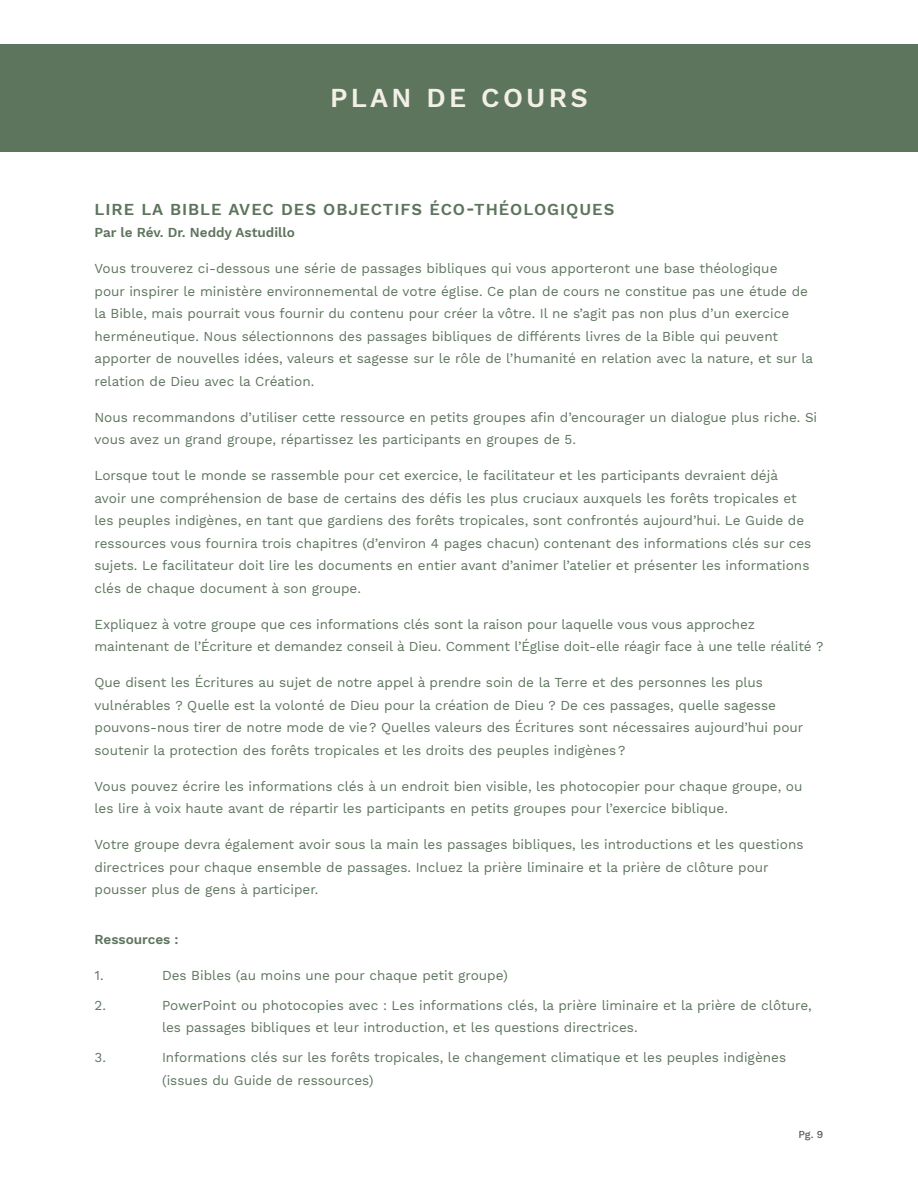
<style>
.page{position:relative;width:918px;height:1188px;background:#fff}
.page>*{position:absolute;margin:0;border:0;box-sizing:border-box;transform-origin:0 0}
.Section_header{font:600 27px "Work Sans";letter-spacing:.12em;color:#f1efe6}
.Subheading{font:600 16.5px "Work Sans";letter-spacing:.06em;color:#5d745d}
.Normal_body{font:13.5px/22.5px "Work Sans";color:#5d745d}
.Subheading-2{font:600 13.5px "Work Sans";color:#5d745d}
.Normal_body-2{font:600 13.5px "Work Sans";color:#5d745d}
.t1{font:500 10.5px "Work Sans";color:#57585a}
</style>
<div class="page">
<div style="left:0;top:44px;width:918px;height:108px;background:#5d745d"></div>
<p class="Section_header" style="left:330px;top:82px;width:259px">PLAN DE COURS</p>
<p class="Subheading" style="left:94px;top:199px;width:521px">LIRE LA BIBLE AVEC DES OBJECTIFS ÉCO-THÉOLOGIQUES</p>
<p class="Subheading-2" style="left:94px;top:225px;width:202px">Par le Rév. Dr. Neddy Astudillo</p>
<p class="Normal_body" style="left:94px;top:258px;width:720px">Vous trouverez ci-dessous une série de passages bibliques qui vous apporteront une base théologique<br>pour inspirer le ministère environnemental de votre église. Ce plan de cours ne constitue pas une étude de la Bible, mais pourrait vous fournir du contenu pour créer la vôtre. Il ne s’agit pas non plus d’un exercice herméneutique. Nous sélectionnons des passages bibliques de différents livres de la Bible qui peuvent apporter de nouvelles idées, valeurs et sagesse sur le rôle de l’humanité en relation avec la nature, et sur la relation de Dieu avec la Création.</p>
<p class="Normal_body" style="left:94px;top:406px;width:724px">Nous recommandons d’utiliser cette ressource en petits groupes afin d’encourager un dialogue plus riche. Si vous avez un grand groupe, répartissez les participants en groupes de 5.</p>
<p class="Normal_body" style="left:94px;top:465px;width:718px">Lorsque tout le monde se rassemble pour cet exercice, le facilitateur et les participants devraient déjà avoir une compréhension de base de certains des défis les plus cruciaux auxquels les forêts tropicales et les peuples indigènes, en tant que gardiens des forêts tropicales, sont confrontés aujourd’hui. Le Guide de ressources vous fournira trois chapitres (d’environ 4 pages chacun) contenant des informations clés sur ces sujets. Le facilitateur doit lire les documents en entier avant d’animer l’atelier et présenter les informations clés de chaque document à son groupe.</p>
<p class="Normal_body" style="left:94px;top:613px;width:730px">Expliquez à votre groupe que ces informations clés sont la raison pour laquelle vous vous approchez maintenant de l’Écriture et demandez conseil à Dieu. Comment l’Église doit-elle réagir face à une telle réalité ?</p>
<p class="Normal_body" style="left:94px;top:672px;width:710px">Que disent les Écritures au sujet de notre appel à prendre soin de la Terre et des personnes les plus vulnérables ? Quelle est la volonté de Dieu pour la création de Dieu ? De ces passages, quelle sagesse pouvons-nous tirer de notre mode de vie? Quelles valeurs des Écritures sont nécessaires aujourd’hui pour soutenir la protection des forêts tropicales et les droits des peuples indigènes?</p>
<p class="Normal_body" style="left:94px;top:775px;width:710px">Vous pouvez écrire les informations clés à un endroit bien visible, les photocopier pour chaque groupe, ou les lire à voix haute avant de répartir les participants en petits groupes pour l’exercice biblique.</p>
<p class="Normal_body" style="left:94px;top:834px;width:711px">Votre groupe devra également avoir sous la main les passages bibliques, les introductions et les questions directrices pour chaque ensemble de passages. Incluez la prière liminaire et la prière de clôture pour pousser plus de gens à participer.</p>
<p class="Normal_body-2" style="left:94px;top:931px;width:86px">Ressources :</p>
<p class="Normal_body" style="left:94px;top:964px;width:11px">1.</p>
<p class="Normal_body" style="left:162px;top:964px;width:347px">Des Bibles (au moins une pour chaque petit groupe)</p>
<p class="Normal_body" style="left:94px;top:994px;width:13px">2.</p>
<p class="Normal_body" style="left:162px;top:994px;width:651px">PowerPoint ou photocopies avec : Les informations clés, la prière liminaire et la prière de clôture, les passages bibliques et leur introduction, et les questions directrices.</p>
<p class="Normal_body" style="left:94px;top:1047px;width:13px">3.</p>
<p class="Normal_body" style="left:162px;top:1047px;width:626px">Informations clés sur les forêts tropicales, le changement climatique et les peuples indigènes (issues du Guide de ressources)</p>
<p class="t1" style="left:799px;top:1128px;width:26px">Pg. 9</p>
</div>
